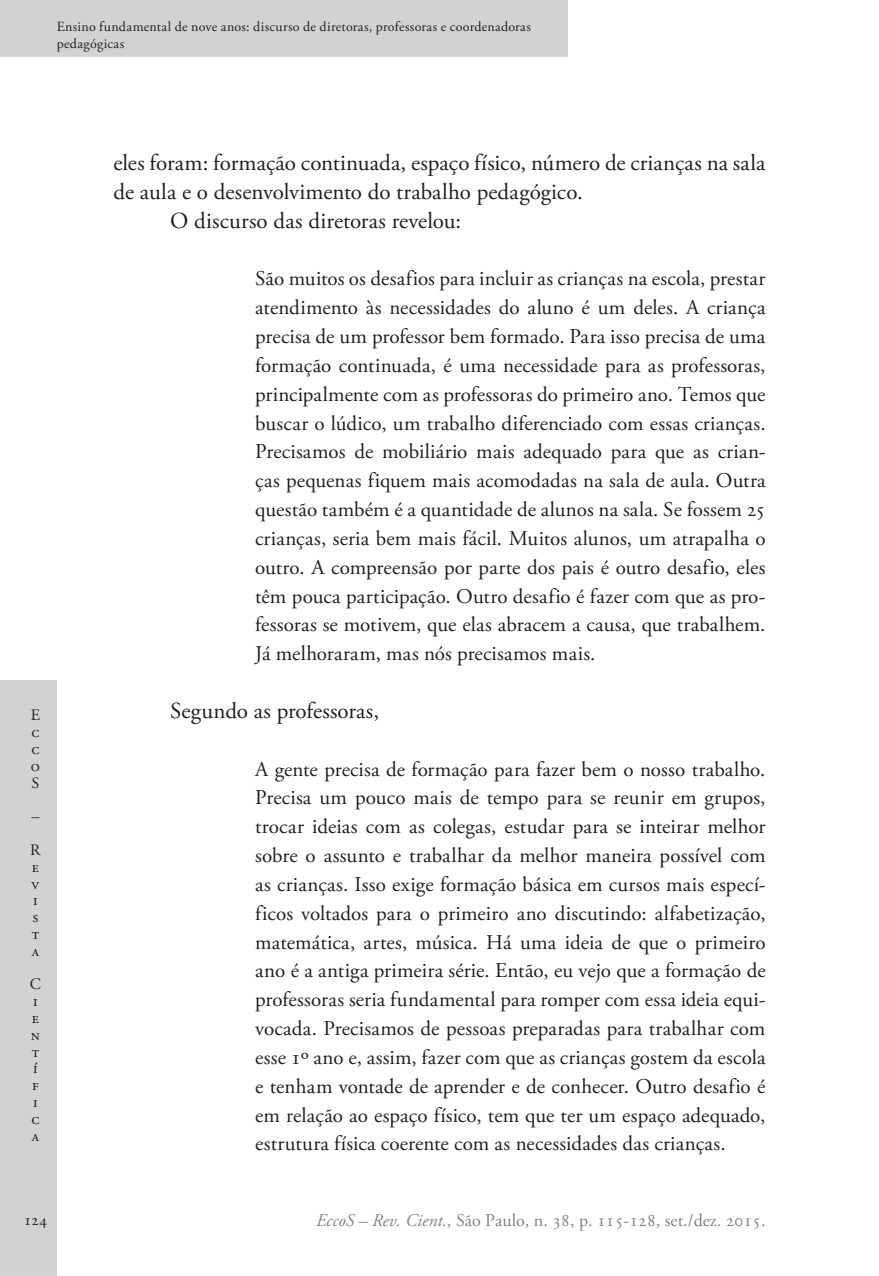
<style>
.page{position:relative;width:879px;height:1276px;background:#fff}
.page>*{position:absolute;margin:0;border:0;box-sizing:border-box;transform-origin:0 0}
.Ec_Normal{font:23px/28.8px "Adobe Garamond Pro";color:#231f20}
.Ec_Normal_-_citação{font:21px/28.8px "Adobe Garamond Pro";color:#231f20;text-align:justify}
.t1{font:18px "Adobe Garamond Pro";color:#808285}
.t2{font:16px/16.8px "Adobe Garamond Pro";color:#231f20;text-align:justify}
.t3{font:14px/16.8px "Adobe Garamond Pro";letter-spacing:.015em;color:#231f20}
.s1{font-style:italic}
</style>
<div class="page">
<div style="left:0;top:680px;width:57px;height:596px;background:#d1d2d4"></div>
<div style="left:0;top:0;width:567px;height:57px;background:#d1d2d4"></div>
<p class="t3" style="left:57px;top:18px;width:476px">Ensino fundamental de nove anos: discurso de diretoras, professoras e coordenadoras pedagógicas</p>
<p class="t2" style="left:31px;top:707px;width:11px">E c c o S</p>
<p class="t2" style="left:30px;top:800px;width:12px;line-height:33.6px">–<br>R</p>
<p class="t2" style="left:32px;top:859px;width:9px">e v i s t a</p>
<p class="t2" style="left:30px;top:976px;width:13px;text-align:left">C i e n t í f i c a</p>
<p class="Ec_Normal" style="left:113px;top:149px;width:654px">eles foram: formação continuada, espaço físico, número de crianças na sala de aula e o desenvolvimento do trabalho pedagógico.</p>
<p class="Ec_Normal" style="left:170px;top:207px;width:293px">O discurso das diretoras revelou:</p>
<p class="Ec_Normal_-_citação" style="left:255px;top:265px;width:512px">São muitos os desafios para incluir as crianças na escola, prestar atendimento às necessidades do aluno é um deles. A criança precisa de um professor bem formado. Para isso precisa de uma formação continuada, é uma necessidade para as professoras, principalmente com as professoras do primeiro ano. Temos que buscar o lúdico, um trabalho diferenciado com essas crianças.<br>Precisamos de mobiliário mais adequado para que as crian&shy;ças pequenas fiquem mais acomodadas na sala de aula. Outra questão também é a quantidade de alunos na sala. Se fossem 25 crianças, seria bem mais fácil. Muitos alunos, um atrapalha o outro. A compreensão por parte dos pais é outro desafio, eles têm pouca participação. Outro desafio é fazer com que as pro&shy;fessoras se motivem, que elas abracem a causa, que trabalhem.<br>Já melhoraram, mas nós precisamos mais.</p>
<p class="Ec_Normal" style="left:170px;top:697px;width:210px">Segundo as professoras,</p>
<p class="Ec_Normal_-_citação" style="left:255px;top:755px;width:512px">A gente precisa de formação para fazer bem o nosso trabalho.<br>Precisa um pouco mais de tempo para se reunir em grupos, trocar ideias com as colegas, estudar para se inteirar melhor sobre o assunto e trabalhar da melhor maneira possível com as crianças. Isso exige formação básica em cursos mais especí&shy;ficos voltados para o primeiro ano discutindo: alfabetização, matemática, artes, música. Há uma ideia de que o primeiro ano é a antiga primeira série. Então, eu vejo que a formação de professoras seria fundamental para romper com essa ideia equi&shy;vocada. Precisamos de pessoas preparadas para trabalhar com esse 1º ano e, assim, fazer com que as crianças gostem da escola e tenham vontade de aprender e de conhecer. Outro desafio é em relação ao espaço físico, tem que ter um espaço adequado, estrutura física coerente com as necessidades das crianças.</p>
<p class="t2" style="left:24px;top:1212px;width:25px">124</p>
<p class="t1" style="left:316px;top:1209px;width:451px"><span class="s1">EccoS – Rev. Cient.</span>, São Paulo, n. 38, p. 115-128, set./dez. 2015.</p>
</div>
